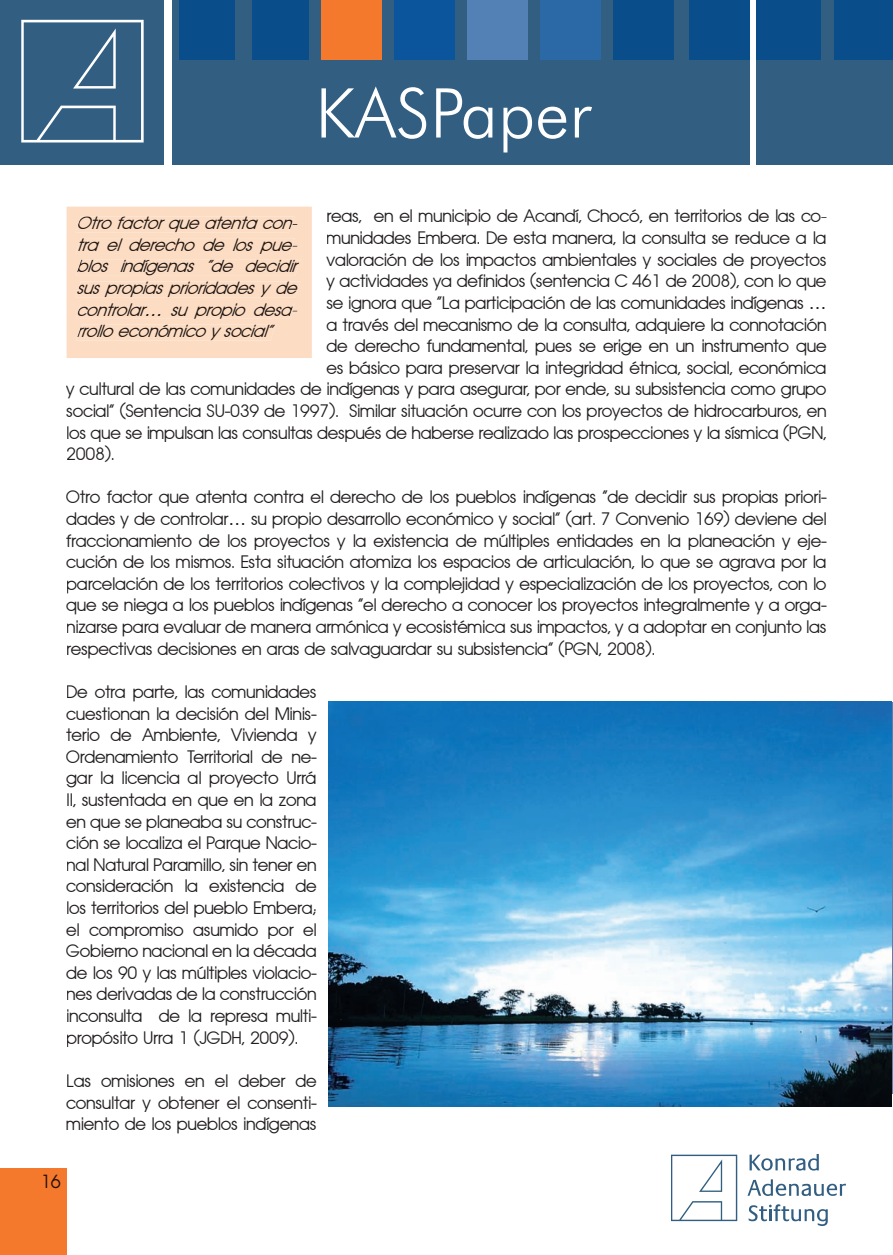
<style>
.page{position:relative;width:893px;height:1255px;background:#fff}
.page>*{position:absolute;margin:0;border:0;box-sizing:border-box;transform-origin:0 0}
.t1{font:300 68.7px "Futura BT";color:#fff}
.t2{font:18px/21.6px "Avantage Normal";color:#231f20;text-align:justify}
.t3{font:italic 18px/21.6px "Avantage Normal";color:#1f1613;text-align:justify}
.t4{font:18px "Avant Garde";color:#210f04}
</style>
<div class="page">
<div style="left:0;top:1168px;width:67px;height:86px;background:#f4792d"></div>
<svg style="left:671px;top:1154px;width:66px;height:66px"></svg>
<svg style="left:749px;top:1154px;width:70px;height:16px"></svg>
<svg style="left:749px;top:1204px;width:79px;height:21px"></svg>
<svg style="left:748px;top:1179px;width:98px;height:16px"></svg>
<div style="left:0;top:0;width:164px;height:164px;background:#315e81"></div>
<svg style="left:21px;top:20px;width:123px;height:122px"></svg>
<div style="left:172px;top:0;width:577px;height:164px;background:#315e81"></div>
<div style="left:757px;top:0;width:136px;height:164px;background:#315e81"></div>
<div style="left:321px;top:0;width:60px;height:59px;background:#f4792d"></div>
<div style="left:179px;top:0;width:56px;height:59px;background:#094d8a"></div>
<div style="left:253px;top:0;width:56px;height:59px;background:#094d8a"></div>
<div style="left:394px;top:0;width:60px;height:59px;background:#0b559d"></div>
<div style="left:468px;top:0;width:60px;height:59px;background:#5481b5"></div>
<div style="left:540px;top:0;width:60px;height:59px;background:#2a69a5"></div>
<div style="left:613px;top:0;width:60px;height:59px;background:#094d8a"></div>
<div style="left:689px;top:0;width:60px;height:59px;background:#094d8a"></div>
<div style="left:757px;top:0;width:64px;height:59px;background:#094d8a"></div>
<div style="left:834px;top:0;width:59px;height:59px;background:#094d8a"></div>
<img style="left:329px;top:701px;width:563px;height:405px">
<div style="left:67px;top:207px;width:245px;height:151px;background:#fcddc3"></div>
<h1 class="t1" style="left:315px;top:71px;width:277px">KASPaper</h1>
<p class="t2" style="left:327px;top:206px;width:501px">reas, en el municipio de Acandí, Chocó, en territorios de las co-</p>
<p class="t2" style="left:327px;top:227px;width:501px">munidades Embera. De esta manera, la consulta se reduce a la</p>
<p class="t2" style="left:327px;top:249px;width:501px">valoración de los impactos ambientales y sociales de proyectos</p>
<p class="t2" style="left:327px;top:270px;width:501px">y actividades ya definidos (sentencia C 461 de 2008), con lo que</p>
<p class="t2" style="left:327px;top:292px;width:501px">se ignora que “La participación de las comunidades indígenas …</p>
<p class="t2" style="left:327px;top:314px;width:501px">a través del mecanismo de la consulta, adquiere la connotación</p>
<p class="t2" style="left:327px;top:335px;width:501px">de derecho fundamental, pues se erige en un instrumento que</p>
<p class="t2" style="left:327px;top:357px;width:501px">es básico para preservar la integridad étnica, social, económica</p>
<p class="t2" style="left:67px;top:378px;width:761px">y cultural de las comunidades de indígenas y para asegurar, por ende, su subsistencia como grupo</p>
<p class="t2" style="left:67px;top:400px;width:761px">social” (Sentencia SU-039 de 1997). Similar situación ocurre con los proyectos de hidrocarburos, en</p>
<p class="t2" style="left:67px;top:422px;width:761px">los que se impulsan las consultas después de haberse realizado las prospecciones y la sísmica (PGN,</p>
<p class="t2" style="left:67px;top:443px;width:49px">2008).</p>
<p class="t2" style="left:67px;top:486px;width:761px">Otro factor que atenta contra el derecho de los pueblos indígenas “de decidir sus propias priori&shy;dades y de controlar… su propio desarrollo económico y social” (art. 7 Convenio 169) deviene del fraccionamiento de los proyectos y la existencia de múltiples entidades en la planeación y eje&shy;cución de los mismos. Esta situación atomiza los espacios de articulación, lo que se agrava por la parcelación de los territorios colectivos y la complejidad y especialización de los proyectos, con lo que se niega a los pueblos indígenas “el derecho a conocer los proyectos integralmente y a orga&shy;nizarse para evaluar de manera armónica y ecosistémica sus impactos, y a adoptar en conjunto las respectivas decisiones en aras de salvaguardar su subsistencia” (PGN, 2008).</p>
<p class="t2" style="left:67px;top:681px;width:252px">De otra parte, las comunidades cuestionan la decisión del Minis&shy;terio de Ambiente, Vivienda y Ordenamiento Territorial de ne&shy;gar la licencia al proyecto Urrá II, sustentada en que en la zona en que se planeaba su construc&shy;ción se localiza el Parque Nacio&shy;nal Natural Paramillo, sin tener en consideración la existencia de los territorios del pueblo Embera; el compromiso asumido por el Gobierno nacional en la década de los 90 y las múltiples violacio&shy;nes derivadas de la construcción inconsulta de la represa multi&shy;propósito Urra 1 (JGDH, 2009).</p>
<p class="t2" style="left:67px;top:1070px;width:252px">Las omisiones en el deber de consultar y obtener el consenti&shy;miento de los pueblos indígenas</p>
<p class="t3" style="left:77px;top:212px;width:228px">Otrofactorqueatentacon&shy;tra el derecho de los pue&shy;blos indígenas “de decidir suspropiasprioridadesy de controlar… su propio desa&shy;rrolloeconómicoy social”</p>
<p class="t4" style="left:41px;top:1169px;width:21px">16</p>
</div>
